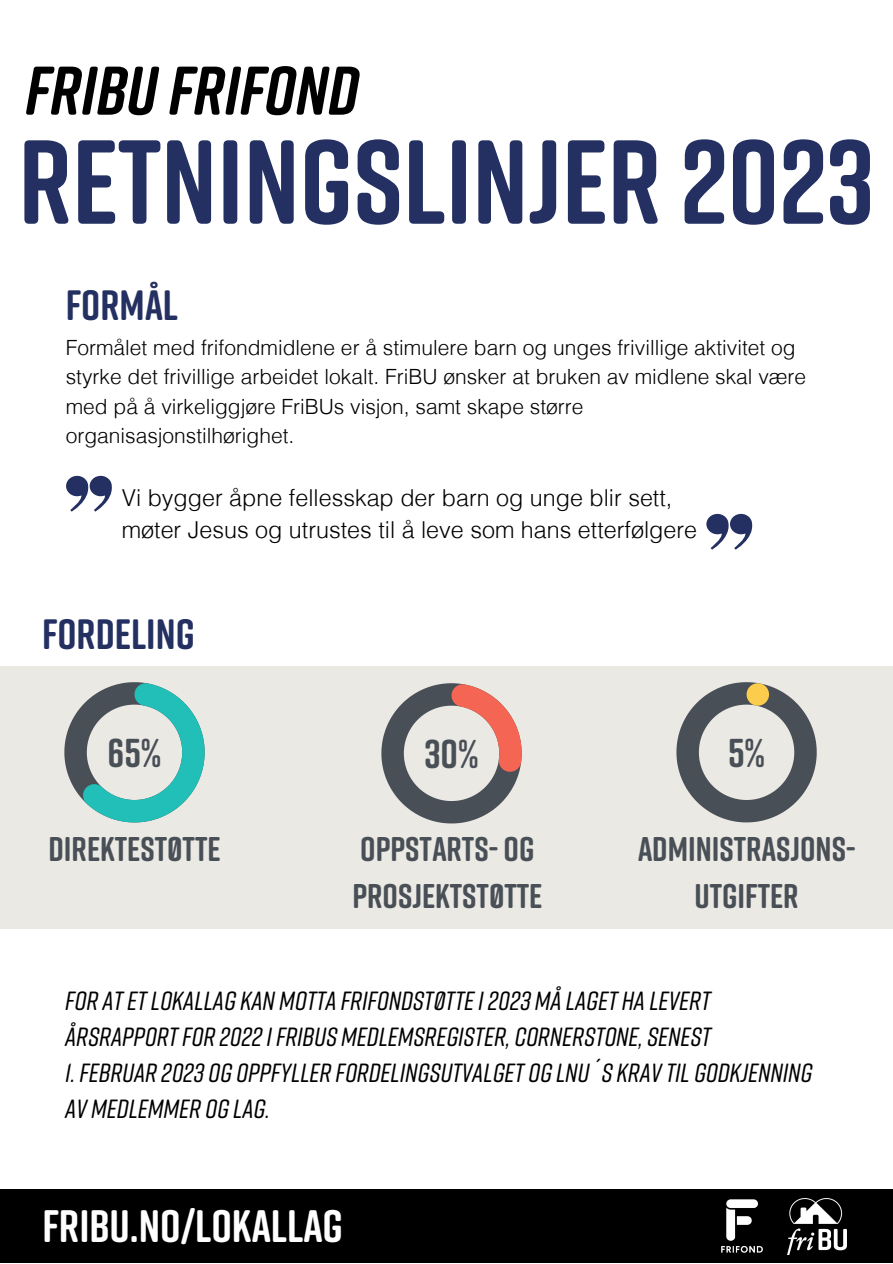
<style>
.page{position:relative;width:893px;height:1264px;background:#fff}
.page>*{position:absolute;margin:0;border:0;box-sizing:border-box;transform-origin:0 0}
.t1{font:700 119.1px "Rift Soft";color:#243061}
.t2{font:italic 700 68.7px "Rift Soft";color:#000}
.t3{font:700 45.45px "Rift Soft";color:#fff}
.t4{font:700 42.45px "Rift Soft";color:#243061}
.t5{font:700 40.2px "Rift Soft";color:#494f56}
.t6{font:700 34.2px/47.2px "Rift Soft";color:#494f56}
.t7{font:italic 500 26.25px/36px "Rift Soft";color:#000}
.t8{font:300 23.25px/31.8px "Helvetica";color:#000}
.t9{font:300 21px/29.2px "Helvetica";color:#000}
</style>
<div class="page">
<div style="left:0;top:1189px;width:892px;height:73px;background:#000"></div>
<img style="left:787px;top:1198px;width:59px;height:56px">
<svg style="left:66px;top:476px;width:46px;height:35px"></svg>
<svg style="left:706px;top:514px;width:47px;height:35px"></svg>
<div style="left:0;top:666px;width:892px;height:262px;background:#ebe9e4"></div>
<svg style="left:64px;top:682px;width:141px;height:140px"></svg>
<svg style="left:381px;top:683px;width:140px;height:140px"></svg>
<svg style="left:676px;top:682px;width:140px;height:140px"></svg>
<img style="left:721px;top:1199px;width:42px;height:54px">
<h2 class="t2" style="left:25px;top:47px;width:335px">FRIBU FRIFOND</h2>
<h1 class="t1" style="left:18px;top:107px;width:857px">RETNINGSLINJER 2023</h1>
<h3 class="t4" style="left:66px;top:279px;width:113px">FORMÅL</h3>
<p class="t9" style="left:66px;top:333px;width:741px">Formålet med frifondmidlene er å stimulere barn og unges frivillige aktivitet og styrke det frivillige arbeidet lokalt. FriBU ønsker at bruken av midlene skal være med på å virkeliggjøre FriBUs visjon, samt skape større organisasjonstilhørighet.</p>
<p class="t8" style="left:122px;top:481px;width:576px">Vi bygger åpne fellesskap der barn og unge blir sett, møter Jesus og utrustes til å leve som hans etterfølgere</p>
<h3 class="t4" style="left:42px;top:607px;width:154px">FORDELING</h3>
<h3 class="t5" style="left:108px;top:727px;width:55px">65%</h3>
<h3 class="t6" style="left:48px;top:824px;width:174px">DIREKTESTØTTE</h3>
<h3 class="t5" style="left:424px;top:728px;width:56px">30%</h3>
<h3 class="t6" style="left:352px;top:824px;width:191px">OPPSTARTS- OG<br>PROSJEKTSTØTTE</h3>
<h3 class="t5" style="left:728px;top:727px;width:38px">5%</h3>
<h3 class="t6" style="left:637px;top:824px;width:219px;text-align:center">ADMINISTRASJONS-<br>UTGIFTER</h3>
<p class="t7" style="left:65px;top:981px;width:647px">FOR AT ET LOKALLAG KAN MOTTA FRIFONDSTØTTE I 2023 MÅ LAGET HA LEVERT<br>ÅRSRAPPORT FOR 2022 I FRIBUS MEDLEMSREGISTER, CORNERSTONE, SENEST</p>
<p class="t7" style="left:65px;top:1053px;width:748px">1. FEBRUAR 2023 OG OPPFYLLER FORDELINGSUTVALGET OG LNU´S KRAV TIL GODKJENNING<br>AV MEDLEMMER OG LAG.</p>
<h3 class="t3" style="left:42px;top:1197px;width:302px">FRIBU.NO/LOKALLAG</h3>
</div>
